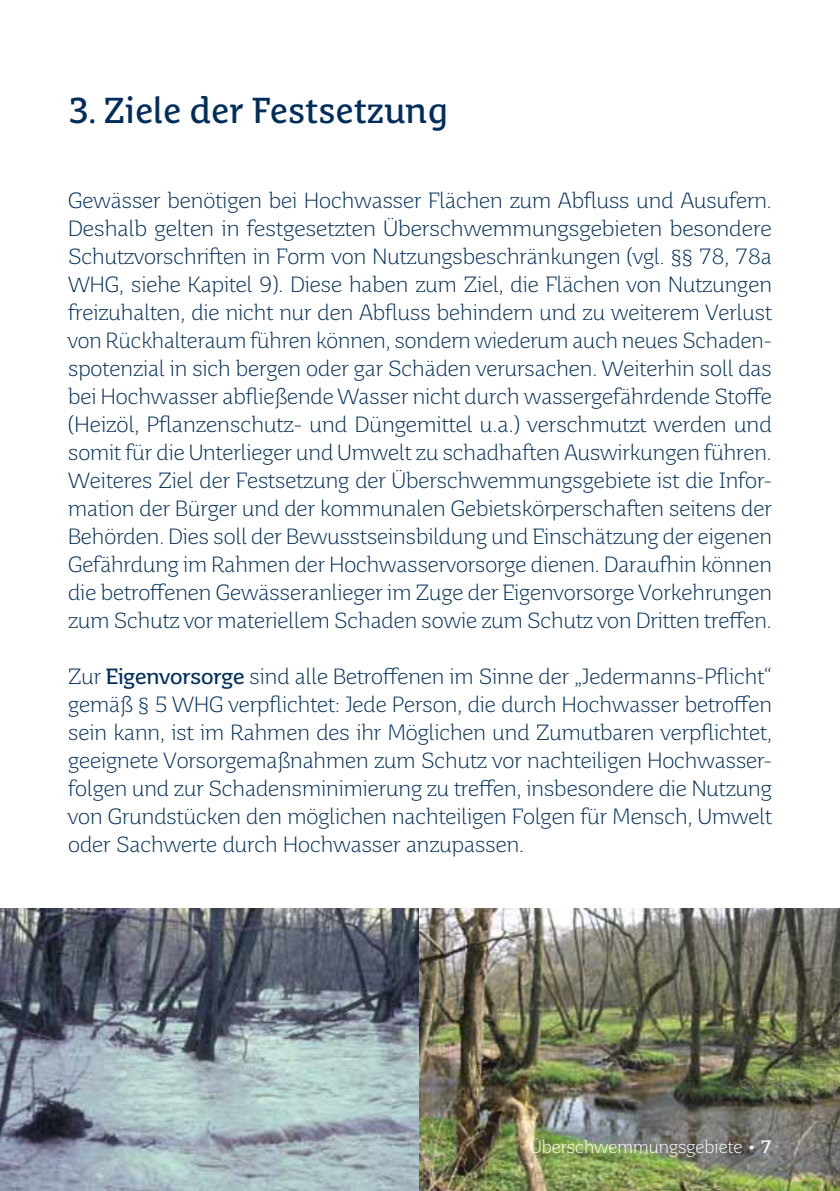
<style>
.page{position:relative;width:840px;height:1191px;background:#fff}
.page>*{position:absolute;margin:0;border:0;box-sizing:border-box;transform-origin:0 0}
.t1{font:36px "Saar Pro Headline";color:#002d5b}
.t2{font:300 22px/28px "Saar Pro";color:#002d5b;text-align:justify}
.t3{font:300 18px "Saar Pro";color:#fff}
.s1{font-weight:400}
</style>
<div class="page">
<img style="left:0;top:908px;width:420px;height:283px">
<img style="left:420px;top:908px;width:419px;height:283px">
<h1 class="t1" style="left:68px;top:89px;width:381px">3. Ziele der Festsetzung</h1>
<p class="t2" style="left:68px;top:186px;width:705px">Gewässer benötigen bei Hochwasser Flächen zum Abfluss und Ausufern.<br>Deshalb gelten in festgesetzten Überschwemmungsgebieten besondere Schutzvorschriften in Form von Nutzungsbeschränkungen (vgl. §§ 78, 78a WHG, siehe Kapitel 9). Diese haben zum Ziel, die Flächen von Nutzungen freizuhalten, die nicht nur den Abfluss behindern und zu weiterem Verlust von Rückhalteraum führen können, sondern wiederum auch neues Schaden&shy;spotenzial in sich bergen oder gar Schäden verursachen. Weiterhin soll das bei Hochwasser abfließende Wasser nicht durch wassergefährdende Stoffe (Heizöl, Pflanzenschutz- und Düngemittel u.a.) verschmutzt werden und somit für die Unterlieger und Umwelt zu schadhaften Auswirkungen führen.<br>Weiteres Ziel der Festsetzung der Überschwemmungsgebiete ist die Infor&shy;mation der Bürger und der kommunalen Gebietskörperschaften seitens der Behörden. Dies soll der Bewusstseinsbildung und Einschätzung der eigenen Gefährdung im Rahmen der Hochwasservorsorge dienen. Daraufhin können die betroffenen Gewässeranlieger im Zuge der Eigenvorsorge Vorkehrungen zum Schutz vor materiellem Schaden sowie zum Schutz von Dritten treffen.</p>
<p class="t2" style="left:68px;top:662px;width:705px">Zur <span class="s1">Eigenvorsorge</span> sind alle Betroffenen im Sinne der „Jedermanns-Pflicht“ gemäß § 5 WHG verpflichtet: Jede Person, die durch Hochwasser betroffen sein kann, ist im Rahmen des ihr Möglichen und Zumutbaren verpflichtet, geeignete Vorsorgemaßnahmen zum Schutz vor nachteiligen Hochwasser&shy;folgen und zur Schadensminimierung zu treffen, insbesondere die Nutzung von Grundstücken den möglichen nachteiligen Folgen für Mensch, Umwelt oder Sachwerte durch Hochwasser anzupassen.</p>
<p class="t3" style="left:530px;top:1136px;width:243px">Überschwemmungsgebiete <span class="s1">• 7</span></p>
</div>
